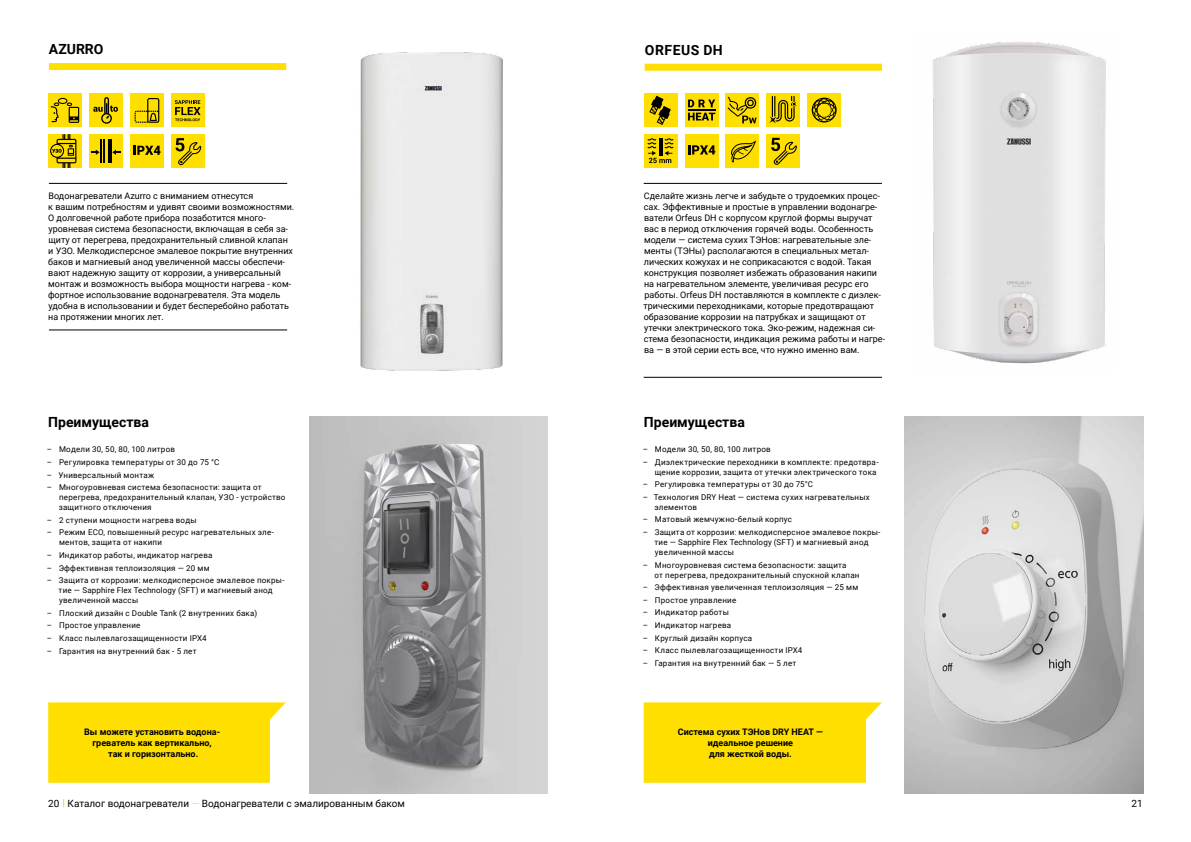
<style>
.page{position:relative;width:1191px;height:842px;background:#fff}
.page>*{position:absolute;margin:0;border:0;box-sizing:border-box;transform-origin:0 0}
.t1{font:700 14px "Roboto";color:#000}
.t2{font:700 14px "Roboto";letter-spacing:.035em;color:#000}
.t3{font:10px "Roboto";color:#000}
.t4{font:9px/11px "Roboto";color:#000}
.t5{font:700 9px/11px "Roboto";color:#000;text-align:center}
.t6{font:8px/10px "Roboto";letter-spacing:.025em;color:#000}
.s1{color:#ffdf00}
</style>
<div class="page">
<img style="left:904px;top:416px;width:239px;height:378px">
<div style="left:49px;top:63px;width:237px;height:7px;background:#ffdf00"></div>
<div style="left:644px;top:64px;width:238px;height:7px;background:#ffdf00"></div>
<div style="left:48px;top:94px;width:34px;height:33px;background:#ffdf00"></div>
<svg style="left:51px;top:98px;width:28px;height:25px"></svg>
<div style="left:89px;top:94px;width:34px;height:33px;background:#ffdf00"></div>
<svg style="left:93px;top:97px;width:25px;height:27px"></svg>
<div style="left:130px;top:94px;width:33px;height:33px;background:#ffdf00"></div>
<div style="left:171px;top:94px;width:33px;height:33px;background:#ffdf00"></div>
<svg style="left:175px;top:100px;width:26px;height:21px"></svg>
<div style="left:48px;top:134px;width:34px;height:34px;background:#ffdf00"></div>
<svg style="left:50px;top:134px;width:26px;height:34px"></svg>
<div style="left:89px;top:134px;width:34px;height:34px;background:#ffdf00"></div>
<hr style="left:103px;top:139px;width:2px;height:24px;background:#000">
<svg style="left:91px;top:139px;width:11px;height:24px"></svg>
<svg style="left:108px;top:139px;width:13px;height:24px"></svg>
<div style="left:130px;top:134px;width:34px;height:34px;background:#ffdf00"></div>
<svg style="left:134px;top:146px;width:26px;height:9px"></svg>
<img style="left:932px;top:41px;width:174px;height:323px">
<img style="left:360px;top:52px;width:143px;height:319px">
<img style="left:309px;top:416px;width:238px;height:378px">
<div style="left:643px;top:93px;width:34px;height:34px;background:#ffdf00"></div>
<svg style="left:649px;top:96px;width:22px;height:29px"></svg>
<div style="left:684px;top:93px;width:34px;height:34px;background:#ffdf00"></div>
<hr style="left:688px;top:109px;width:27px;height:2px;background:#000">
<svg style="left:688px;top:100px;width:27px;height:7px"></svg>
<svg style="left:688px;top:113px;width:27px;height:7px"></svg>
<div style="left:725px;top:93px;width:34px;height:34px;background:#ffdf00"></div>
<svg style="left:727px;top:97px;width:30px;height:26px"></svg>
<div style="left:766px;top:93px;width:34px;height:34px;background:#ffdf00"></div>
<svg style="left:769px;top:96px;width:27px;height:27px"></svg>
<div style="left:807px;top:93px;width:34px;height:34px;background:#ffdf00"></div>
<svg style="left:811px;top:98px;width:25px;height:24px"></svg>
<div style="left:684px;top:134px;width:34px;height:34px;background:#ffdf00"></div>
<svg style="left:688px;top:145px;width:27px;height:9px"></svg>
<div style="left:725px;top:134px;width:34px;height:34px;background:#ffdf00"></div>
<svg style="left:731px;top:141px;width:25px;height:22px"></svg>
<div style="left:766px;top:134px;width:34px;height:34px;background:#ffdf00"></div>
<svg style="left:771px;top:138px;width:26px;height:27px"></svg>
<div style="left:171px;top:134px;width:33px;height:34px;background:#ffdf00"></div>
<svg style="left:175px;top:138px;width:26px;height:27px"></svg>
<div style="left:643px;top:134px;width:34px;height:34px;background:#ffdf00"></div>
<svg style="left:647px;top:138px;width:26px;height:25px"></svg>
<svg style="left:48px;top:702px;width:238px;height:81px;background:#ffe111"></svg>
<svg style="left:643px;top:702px;width:239px;height:81px;background:#ffe111"></svg>
<hr style="left:49px;top:183px;width:238px;height:1px;background:#000">
<hr style="left:643px;top:183px;width:239px;height:1px;background:#000">
<hr style="left:643px;top:377px;width:239px;height:1px;background:#000">
<hr style="left:49px;top:330px;width:238px;height:1px;background:#000">
<svg style="left:135px;top:98px;width:24px;height:25px"></svg>
<h1 class="t1" style="left:49px;top:41px;width:56px">AZURRO</h1>
<p class="t4" style="left:48px;top:190px;width:248px">Водонагреватели Azurro с вниманием отнесутся<br>к вашим потребностям и удивят своими возможностями.<br>О долговечной работе прибора позаботится много&shy;уровневая система безопасности, включащая в себя за&shy;щиту от перегрева, предохранительный сливной клапан и УЗО. Мелкодисперсное эмалевое покрытие внутренних баков и магниевый анод увеличенной массы обеспечи&shy;вают надежную защиту от коррозии, а универсальный монтаж и возможность выбора мощности нагрева - ком&shy;фортное использование водонагревателя. Эта модель удобна в использовании и будет бесперебойно работать на протяжении многих лет.</p>
<h1 class="t1" style="left:48px;top:412px;width:102px">Преимущества</h1>
<p class="t6" style="left:47px;top:444px;width:130px">– Модели 30, 50, 80, 100 литров</p>
<p class="t6" style="left:47px;top:457px;width:174px">– Регулировка температуры от 30 до 75 °С</p>
<p class="t6" style="left:47px;top:470px;width:109px">– Универсальный монтаж</p>
<p class="t6" style="left:59px;top:482px;width:228px;text-indent:-12px">– Многоуровневая система безопасности: защита от перегрева, предохранительный клапан, УЗО - устройство защитного отключения</p>
<p class="t6" style="left:47px;top:515px;width:151px">– 2 ступени мощности нагрева воды</p>
<p class="t6" style="left:59px;top:527px;width:216px;text-indent:-12px">– Режим ECO, повышенный ресурс нагревательных эле&shy;ментов, защита от накипи</p>
<p class="t6" style="left:47px;top:550px;width:167px">– Индикатор работы, индикатор нагрева</p>
<p class="t6" style="left:47px;top:563px;width:164px">– Эффективная теплоизоляция — 20 мм</p>
<p class="t6" style="left:59px;top:575px;width:227px;text-indent:-12px">– Защита от коррозии: мелкодисперсное эмалевое покры&shy;тие — Sapphire Flex Technology (SFT) и магниевый анод увеличенной массы</p>
<p class="t6" style="left:47px;top:608px;width:212px">– Плоский дизайн с Double Tank (2 внутренних бака)</p>
<p class="t6" style="left:47px;top:620px;width:95px">– Простое управление</p>
<p class="t6" style="left:47px;top:633px;width:161px">– Класс пылевлагозащищенности IPX4</p>
<p class="t6" style="left:47px;top:646px;width:151px">– Гарантия на внутренний бак - 5 лет</p>
<h1 class="t2" style="left:645px;top:40px;width:79px">ORFEUS DH</h1>
<p class="t4" style="left:643px;top:190px;width:243px">Сделайте жизнь легче и забудьте о трудоемких процес&shy;сах. Эффективные и простые в управлении водонагре&shy;ватели Orfeus DH с корпусом круглой формы выручат вас в период отключения горячей воды. Особенность модели — система сухих ТЭНов: нагревательные эле&shy;менты (ТЭНы) располагаются в специальных метал&shy;лических кожухах и не соприкасаются с водой. Такая конструкция позволяет избежать образования накипи на нагревательном элементе, увеличивая ресурс его работы. Orfeus DH поставляются в комплекте с диэлек&shy;трическими переходниками, которые предотвращают образование коррозии на патрубках и защищают от утечки электрического тока. Эко-режим, надежная си&shy;стема безопасности, индикация режима работы и нагре&shy;ва — в этой серии есть все, что нужно именно вам.</p>
<h1 class="t1" style="left:644px;top:412px;width:102px">Преимущества</h1>
<p class="t6" style="left:642px;top:444px;width:130px">– Модели 30, 50, 80, 100 литров</p>
<p class="t6" style="left:643px;top:457px;width:237px;text-align:right">– Диэлектрические переходники в комплекте: предотвра&shy;щение коррозии, защита от утечки электрического тока</p>
<p class="t6" style="left:643px;top:479px;width:172px">– Регулировка температуры от 30 до 75°С</p>
<p class="t6" style="left:654px;top:492px;width:217px;text-indent:-12px">– Технология DRY Heat — система сухих нагревательных элементов</p>
<p class="t6" style="left:643px;top:515px;width:151px">– Матовый жемчужно-белый корпус</p>
<p class="t6" style="left:654px;top:527px;width:227px;text-indent:-12px">– Защита от коррозии: мелкодисперсное эмалевое покры&shy;тие — Sapphire Flex Technology (SFT) и магниевый анод увеличенной массы</p>
<p class="t6" style="left:654px;top:560px;width:207px;text-indent:-12px">– Многоуровневая система безопасности: защита<br>от перегрева, предохранительный спускной клапан</p>
<p class="t6" style="left:643px;top:582px;width:217px">– Эффективная увеличенная теплоизоляция — 25 мм</p>
<p class="t6" style="left:643px;top:595px;width:95px">– Простое управление</p>
<p class="t6" style="left:643px;top:608px;width:88px">– Индикатор работы</p>
<p class="t6" style="left:643px;top:620px;width:90px">– Индикатор нагрева</p>
<p class="t6" style="left:643px;top:633px;width:111px">– Круглый дизайн корпуса</p>
<p class="t6" style="left:643px;top:645px;width:161px">– Класс пылевлагозащищенности IPX4</p>
<p class="t6" style="left:643px;top:658px;width:155px">– Гарантия на внутренний бак — 5 лет</p>
<p class="t5" style="left:84px;top:726px;width:137px">Вы можете установить водона&shy;греватель как вертикально, так и горизонтально.</p>
<p class="t5" style="left:678px;top:726px;width:146px">Система сухих ТЭНов DRY HEAT — идеальное решение<br>для жесткой воды.</p>
<p class="t3" style="left:48px;top:796px;width:358px">20 Каталог водонагреватели <span class="s1">—</span> Водонагреватели с эмалированным баком</p>
<p class="t3" style="left:1131px;top:796px;width:13px">21</p>
</div>
